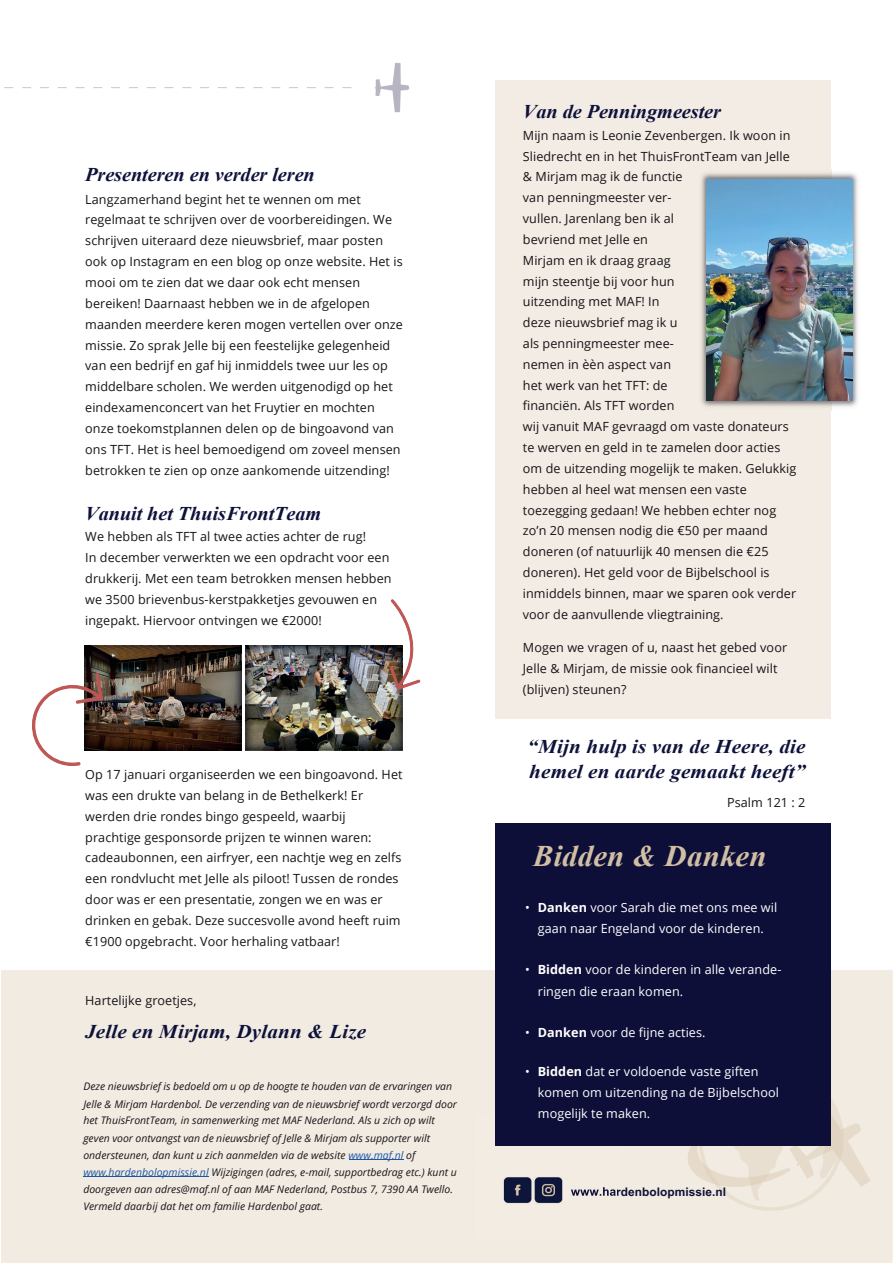
<style>
.page{position:relative;width:893px;height:1263px;background:#fff}
.page>*{position:absolute;margin:0;border:0;box-sizing:border-box;transform-origin:0 0}
.t1{font:italic 700 29.85px "Times New Roman";letter-spacing:.005em;color:#d1bfa3}
.t2{font:italic 700 19.5px/24.9px "Times New Roman";letter-spacing:-.005em;color:#0e123b;scale:1.09 1}
.t3{font:italic 700 19.5px "Times New Roman";letter-spacing:-.005em;color:#0e123b;scale:1.05 1}
.t4{font:12.6px/20.9px "Open Sans";letter-spacing:.005em;color:#171419}
.t5{font:12.6px/20.9px "Open Sans";letter-spacing:.005em;color:#fff}
.t6{font:700 11.85px "Arial";letter-spacing:.005em;color:#0e0f39}
.t7{font:italic 10.5px/17.2px "Open Sans";letter-spacing:.005em;color:#171419}
.s1{color:#1e56a6}
.s2{font-weight:700}
</style>
<div class="page">
<div style="left:2px;top:970px;width:419px;height:293px;background:#f2ebe1"></div>
<img style="left:421px;top:961px;width:472px;height:201px">
<img style="left:579px;top:1162px;width:314px;height:101px">
<img style="left:617px;top:1187px;width:17px;height:9px">
<img style="left:4px;top:63px;width:827px;height:64px">
<hr style="left:349px;top:1160px;width:54px;height:1px;background:#1e56a6">
<hr style="left:83px;top:1176px;width:126px;height:1px;background:#1e56a6">
<div style="left:496px;top:81px;width:335px;height:638px;background:#f3ece4"></div>
<img style="left:477px;top:1116px;width:140px;height:123px">
<img style="left:571px;top:1187px;width:46px;height:9px">
<div style="left:496px;top:823px;width:335px;height:323px;background:#0e0f39"></div>
<img style="left:246px;top:646px;width:156px;height:104px">
<img style="left:85px;top:646px;width:156px;height:104px">
<svg style="left:389px;top:599px;width:32px;height:91px"></svg>
<svg style="left:32px;top:673px;width:71px;height:93px"></svg>
<img style="left:701px;top:170px;width:157px;height:240px">
<img style="left:707px;top:179px;width:145px;height:221px">
<h2 class="t3" style="left:85px;top:161px;width:220px">Presenteren en verder leren</h2>
<p class="t4" style="left:85px;top:188px;width:319px">Langzamerhand begint het te wennen om met regelmaat te schrijven over de voorbereidingen. We schrijven uiteraard deze nieuwsbrief, maar posten ook op Instagram en een blog op onze website. Het is mooi om te zien dat we daar ook echt mensen bereiken! Daarnaast hebben we in de afgelopen maanden meerdere keren mogen vertellen over onze missie. Zo sprak Jelle bij een feestelijke gelegenheid van een bedrijf en gaf hij inmiddels twee uur les op middelbare scholen. We werden uitgenodigd op het eindexamenconcert van het Fruytier en mochten onze toekomstplannen delen op de bingoavond van ons TFT. Het is heel bemoedigend om zoveel mensen betrokken te zien op onze aankomende uitzending!</p>
<h2 class="t3" style="left:85px;top:500px;width:227px">Vanuit het ThuisFrontTeam</h2>
<p class="t4" style="left:85px;top:526px;width:308px">We hebben als TFT al twee acties achter de rug!<br>In december verwerkten we een opdracht voor een drukkerij. Met een team betrokken mensen hebben we 3500 brievenbus-kerstpakketjes gevouwen en ingepakt. Hiervoor ontvingen we €2000!</p>
<p class="t4" style="left:85px;top:764px;width:319px">Op 17 januari organiseerden we een bingoavond. Het was een drukte van belang in de Bethelkerk! Er werden drie rondes bingo gespeeld, waarbij prachtige gesponsorde prijzen te winnen waren: cadeaubonnen, een airfryer, een nachtje weg en zelfs een rondvlucht met Jelle als piloot! Tussen de rondes door was er een presentatie, zongen we en was er drinken en gebak. Deze succesvolle avond heeft ruim €1900 opgebracht. Voor herhaling vatbaar!</p>
<p class="t4" style="left:85px;top:990px;width:113px">Hartelijke groetjes,</p>
<h2 class="t2" style="left:85px;top:1018px;width:259px">Jelle en Mirjam, Dylann &amp; Lize</h2>
<p class="t7" style="left:83px;top:1077px;width:375px">Deze nieuwsbrief is bedoeld om u op de hoogte te houden van de ervaringen van Jelle &amp; Mirjam Hardenbol. De verzending van de nieuwsbrief wordt verzorgd door het ThuisFrontTeam, in samenwerking met MAF Nederland. Als u zich op wilt geven voor ontvangst van de nieuwsbrief of Jelle &amp; Mirjam als supporter wilt ondersteunen, dan kunt u zich aanmelden via de website <span class="s1">www.maf.nl</span> of <span class="s1">www.hardenbolopmissie.nl</span> Wijzigingen (adres, e-mail, supportbedrag etc.) kunt u doorgeven aan adres@maf.nl of aan MAF Nederland, Postbus 7, 7390 AA Twello.<br>Vermeld daarbij dat het om familie Hardenbol gaat.</p>
<h2 class="t3" style="left:523px;top:98px;width:190px">Van de Penningmeester</h2>
<p class="t4" style="left:523px;top:124px;width:275px">Mijn naam is Leonie Zevenbergen. Ik woon in<br>Sliedrecht en in het ThuisFrontTeam van Jelle &amp; Mirjam mag ik de functie<br>van penningmeester ver-<br>vullen. Jarenlang ben ik al<br>bevriend met Jelle en<br>Mirjam en ik draag graag<br>mijn steentje bij voor hun<br>uitzending met MAF! In<br>deze nieuwsbrief mag ik u<br>als penningmeester mee-<br>nemen in èèn aspect van<br>het werk van het TFT: de<br>financiën. Als TFT worden<br>wij vanuit MAF gevraagd om vaste donateurs te werven en geld in te zamelen door acties om de uitzending mogelijk te maken. Gelukkig hebben al heel wat mensen een vaste toezegging gedaan! We hebben echter nog zo’n 20 mensen nodig die €50 per maand doneren (of natuurlijk 40 mensen die €25 doneren). Het geld voor de Bijbelschool is inmiddels binnen, maar we sparen ook verder voor de aanvullende vliegtraining.</p>
<p class="t4" style="left:523px;top:637px;width:266px">Mogen we vragen of u, naast het gebed voor<br>Jelle &amp; Mirjam, de missie ook financieel wilt (blijven) steunen?</p>
<h2 class="t2" style="left:527px;top:733px;width:257px">“Mijn hulp is van de Heere, die hemel en aarde gemaakt heeft”</h2>
<p class="t4" style="left:727px;top:791px;width:80px">Psalm 121 : 2</p>
<h1 class="t1" style="left:533px;top:835px;width:235px">Bidden &amp; Danken</h1>
<p class="t5" style="left:525px;top:896px;width:254px;text-align:center">• <span class="s2">Danken</span> voor Sarah die met ons mee wil gaan naar Engeland voor de kinderen.</p>
<p class="t5" style="left:538px;top:959px;width:245px;line-height:21.3px;text-indent:-13px">• <span class="s2">Bidden</span> voor de kinderen in alle verande&shy;ringen die eraan komen.</p>
<p class="t5" style="left:525px;top:1022px;width:182px">• <span class="s2">Danken</span> voor de fijne acties.</p>
<p class="t5" style="left:538px;top:1060px;width:243px;text-indent:-13px">• <span class="s2">Bidden</span> dat er voldoende vaste giften komen om uitzending na de Bijbelschool mogelijk te maken.</p>
<p class="t6" style="left:571px;top:1183px;width:157px">www.hardenbolopmissie.nl</p>
</div>
